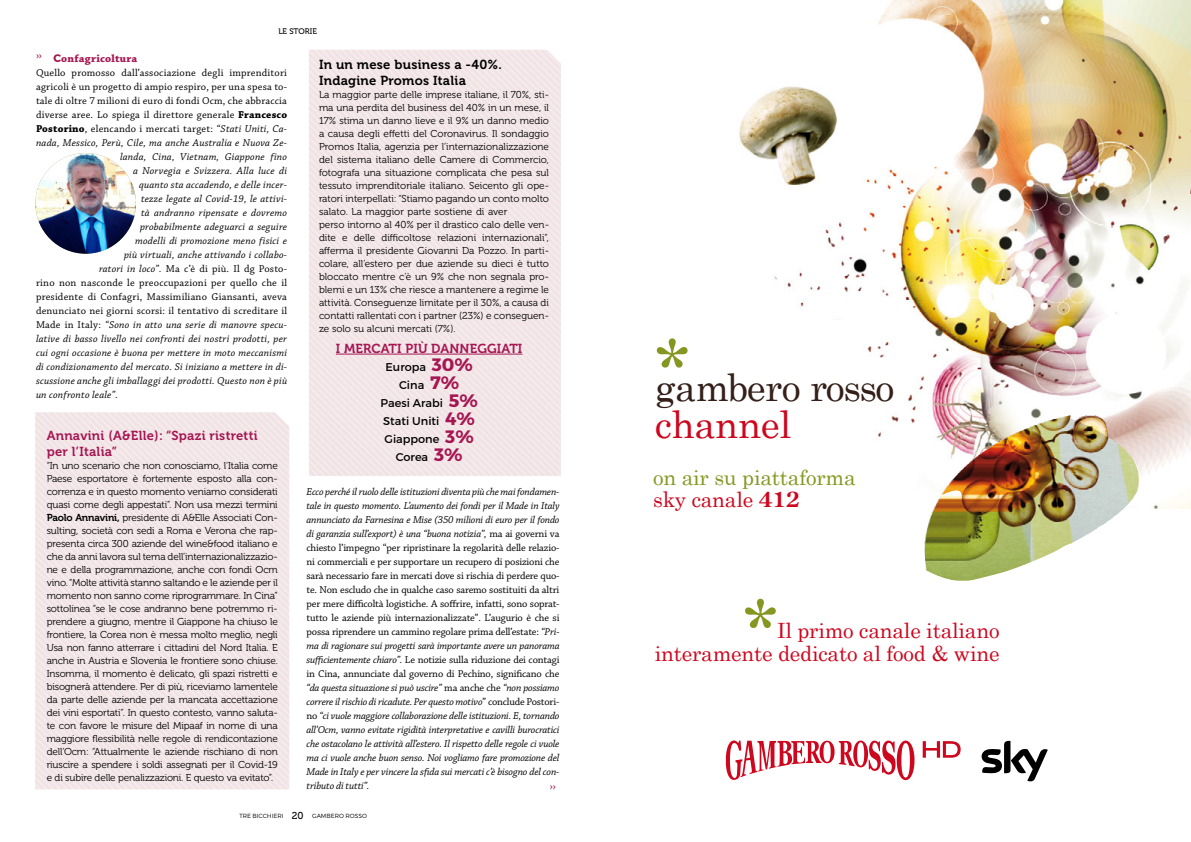
<style>
.page{position:relative;width:1191px;height:842px;background:#fff}
.page>*{position:absolute;margin:0;border:0;box-sizing:border-box;transform-origin:0 0}
.t1{font:75.8px "Century";color:#859721}
.t2{font:37.9px "Century";letter-spacing:-.04em;color:#341f19}
.t3{font:37.9px "Century";letter-spacing:-.01em;color:#cd071e}
.t4{font:21px/22.8px "Century";letter-spacing:-.01em;color:#cd071e;text-align:right}
.t5{font:21px/22.8px "Century";letter-spacing:-.01em;color:#859721}
.t6{font:13px/16px "Museo 700";letter-spacing:.02em;color:#a51652}
.t7{font:13px/16px "Museo 700";letter-spacing:.02em;color:#000}
.t8{font:12.5px "Chaparral Pro";color:#a51652}
.t9{font:11.3px/18px "Montserrat";color:#000;text-align:center}
.t10{font:700 11px "Chaparral Pro";letter-spacing:.02em;color:#a51652}
.t11{font:italic 10.5px/14px "Chaparral Pro";letter-spacing:.02em;color:#000;text-align:justify}
.t12{font:10.5px "Chaparral Pro";letter-spacing:.02em;color:#000}
.t13{font:10px/13px "Museo 300";color:#000;text-align:justify}
.t14{font:8px "Museo 500";color:#000}
.t15{font:300 6px "Montserrat";color:#000}
.s1{font-family:"Montserrat"}
.s2{font-weight:700}
.s3{font-style:italic}
.s4{font-style:normal}
.s5{font-family:"Museo 700"}
.s6{font-weight:700;font-size:18px;color:#a51652}
.s7{font-family:"Museo 500";font-weight:400;font-size:10px}
.s8{color:#cd071e}
.s9{font-family:"Century Old Style Std";font-weight:700;color:#cd071e}
</style>
<div class="page">
<img style="left:35px;top:153px;width:101px;height:101px;border-radius:50px">
<img style="left:739px;top:0;width:452px;height:508px">
<svg style="left:726px;top:740px;width:234px;height:40px"></svg>
<svg style="left:981px;top:741px;width:66px;height:40px"></svg>
<div style="left:595px;top:320px;width:250px;height:103px;background:#fff"></div>
<img style="left:923px;top:414px;width:217px;height:167px">
<hr style="left:336px;top:354px;width:186px;height:1px;background:#a51652">
<p class="t14" style="left:278px;top:27px;width:40px">LE STORIE</p>
<p class="t10" style="left:53px;top:52px;width:85px"><span class="s1">C</span>onfagricoltura</p>
<p class="t12" style="left:36px;top:67px;width:253px">Quello promosso dall’associazione degli imprenditori</p>
<p class="t12" style="left:36px;top:81px;width:252px">agricoli è un progetto di ampio respiro, per una spesa to-</p>
<p class="t12" style="left:36px;top:95px;width:252px">tale di oltre 7 milioni di euro di fondi Ocm, che abbraccia</p>
<p class="t12" style="left:36px;top:109px;width:252px">diverse aree. Lo spiega il direttore generale <span class="s2">Francesco</span></p>
<p class="t12" style="left:36px;top:123px;width:253px"><span class="s2">Postorino</span>, elencando i mercati target: <span class="s3">“Stati Uniti, Ca-</span></p>
<p class="t11" style="left:36px;top:136px;width:252px">nada, Messico, Perù, Cile, ma anche Australia e Nuova Ze-</p>
<p class="t11" style="left:120px;top:150px;width:169px">landa, Cina, Vietnam, Giappone fino</p>
<p class="t11" style="left:133px;top:164px;width:155px">a Norvegia e Svizzera. Alla luce di</p>
<p class="t11" style="left:139px;top:178px;width:149px">quanto sta accadendo, e delle incer-</p>
<p class="t11" style="left:141px;top:192px;width:147px">tezze legate al Covid-19, le attivi-</p>
<p class="t11" style="left:141px;top:206px;width:148px">tà andranno ripensate e dovremo</p>
<p class="t11" style="left:140px;top:220px;width:148px">probabilmente adeguarci a seguire</p>
<p class="t11" style="left:135px;top:234px;width:153px">modelli di promozione meno fisici e</p>
<p class="t11" style="left:124px;top:248px;width:165px">più virtuali, anche attivando i collabo-</p>
<p class="t12" style="left:99px;top:262px;width:189px"><span class="s3">ratori in loco”.</span> Ma c’è di più. Il dg Posto-</p>
<p class="t12" style="left:36px;top:276px;width:253px">rino non nasconde le preoccupazioni per quello che il</p>
<p class="t12" style="left:36px;top:290px;width:252px">presidente di Confagri, Massimiliano Giansanti, aveva</p>
<p class="t12" style="left:36px;top:304px;width:253px">denunciato nei giorni scorsi: il tentativo di screditare il</p>
<p class="t11" style="left:36px;top:318px;width:252px"><span class="s4">Made in Italy:</span> “Sono in atto una serie di manovre specu-</p>
<p class="t11" style="left:36px;top:332px;width:253px">lative di basso livello nei confronti dei nostri prodotti, per</p>
<p class="t11" style="left:36px;top:346px;width:253px">cui ogni occasione è buona per mettere in moto meccanismi</p>
<p class="t11" style="left:36px;top:360px;width:253px">di condizionamento del mercato. Si iniziano a mettere in di-</p>
<p class="t11" style="left:36px;top:374px;width:253px">scussione anche gli imballaggi dei prodotti. Questo non è più</p>
<p class="t11" style="left:36px;top:388px;width:83px">un confronto leale”.</p>
<p class="t8" style="left:36px;top:48px;width:8px">››</p>
<h3 class="t6" style="left:47px;top:427px;width:212px">Annavini (A&amp;Elle): “Spazi ristretti per l’Italia”</h3>
<p class="t13" style="left:47px;top:459px;width:233px">“In uno scenario che non conosciamo, l’Italia come Paese esportatore è fortemente esposto alla con&shy;correnza e in questo momento veniamo considerati quasi come degli appestati”. Non usa mezzi termini <span class="s5">Paolo Annavini,</span> presidente di A&amp;Elle Associati Con&shy;sulting, società con sedi a Roma e Verona che rap&shy;presenta circa 300 aziende del wine&amp;food italiano e che da anni lavora sul tema dell’internazionalizzazio&shy;ne e della programmazione, anche con fondi Ocm vino. “Molte attività stanno saltando e le aziende per il momento non sanno come riprogrammare. In Cina” sottolinea “se le cose andranno bene potremmo ri&shy;prendere a giugno, mentre il Giappone ha chiuso le frontiere, la Corea non è messa molto meglio, negli Usa non fanno atterrare i cittadini del Nord Italia. E anche in Austria e Slovenia le frontiere sono chiuse.<br>Insomma, il momento è delicato, gli spazi ristretti e bisognerà attendere. Per di più, riceviamo lamentele da parte delle aziende per la mancata accettazione dei vini esportati”. In questo contesto, vanno saluta&shy;te con favore le misure del Mipaaf in nome di una maggiore flessibilità nelle regole di rendicontazione dell’Ocm: “Attualmente le aziende rischiano di non riuscire a spendere i soldi assegnati per il Covid-19 e di subire delle penalizzazioni. E questo va evitato”.</p>
<h3 class="t7" style="left:319px;top:56px;width:185px">In un mese business a -40%.<br>Indagine Promos Italia</h3>
<p class="t13" style="left:319px;top:88px;width:231px;text-align:left">La maggior parte delle imprese italiane, il 70%, sti&shy;ma una perdita del business del 40% in un mese, il 17% stima un danno lieve e il 9% un danno medio a causa degli effetti del Coronavirus. Il sondaggio Promos Italia, agenzia per l’internazionalizzazione del sistema italiano delle Camere di Commercio, fotografa una situazione complicata che pesa sul tessuto imprenditoriale italiano. Seicento gli ope&shy;ratori interpellati: “Stiamo pagando un conto molto salato. La maggior parte sostiene di aver<br>perso intorno al 40% per il drastico calo delle ven&shy;dite e delle difficoltose relazioni internazionali”, afferma il presidente Giovanni Da Pozzo. In parti&shy;colare, all’estero per due aziende su dieci è tutto bloccato mentre c’è un 9% che non segnala pro&shy;blemi e un 13% che riesce a mantenere a regime le attività. Conseguenze limitate per il 30%, a causa di contatti rallentati con i partner (23%) e conseguen&shy;ze solo su alcuni mercati (7%).</p>
<h3 class="t6" style="left:336px;top:340px;width:188px">I MERCATI PIÙ DANNEGGIATI</h3>
<p class="t9" style="left:380px;top:358px;width:99px">Europa <span class="s6">30%<br></span>Cina <span class="s6">7%<br></span>Paesi Arabi <span class="s6">5%<br></span>Stati Uniti <span class="s6">4%<br></span>Giappone <span class="s6">3%<br></span>Corea <span class="s6">3%</span></p>
<p class="t11" style="left:306px;top:485px;width:254px">Ecco perché il ruolo delle istituzioni diventa più che mai fondamen&shy;tale in questo momento. L’aumento dei fondi per il Made in Italy annunciato da Farnesina e Mise (350 milioni di euro per il fondo di garanzia sull’export) è una “buona notizia”, <span class="s4">ma ai governi va chiesto l’impegno “per ripristinare la regolarità delle relazio&shy;ni commerciali e per supportare un recupero di posizioni che sarà necessario fare in mercati dove si rischia di perdere quo&shy;te. Non escludo che in qualche caso saremo sostituiti da altri per mere difficoltà logistiche. A soffrire, infatti, sono soprat&shy;tutto le aziende più internazionalizzate”. L’augurio è che si possa riprendere un cammino regolare prima dell’estate:</span> “Pri&shy;ma di ragionare sui progetti sarà importante avere un panorama sufficientemente chiaro”. <span class="s4">Le notizie sulla riduzione dei contagi in Cina, annunciate dal governo di Pechino, significano che </span>“da questa situazione si può uscire” <span class="s4">ma anche che</span> “non possiamo correre il rischio di ricadute. Per questo motivo<span class="s4">” conclude Postori&shy;no</span> “ci vuole maggiore collaborazione delle istituzioni. E, tornando all’Ocm, vanno evitate rigidità interpretative e cavilli burocratici che ostacolano le attività all’estero. Il rispetto delle regole ci vuole ma ci vuole anche buon senso. Noi vogliamo fare promozione del Made in Italy e per vincere la sfida sui mercati c’è bisogno del con&shy;tributo di tutti”.</p>
<p class="t8" style="left:550px;top:779px;width:8px">››</p>
<p class="t15" style="left:239px;top:812px;width:129px">TRE BICCHIERI <span class="s7">20</span> GAMBERO ROSSO</p>
<h1 class="t1" style="left:653px;top:303px;width:39px">*</h1>
<h2 class="t2" style="left:655px;top:355px;width:241px">gambero rosso</h2>
<h2 class="t3" style="left:655px;top:392px;width:138px">channel</h2>
<h3 class="t5" style="left:653px;top:464px;width:204px">on air su piattaforma <span class="s8">sky canale</span> <span class="s9">412</span></h3>
<h1 class="t1" style="left:741px;top:564px;width:39px">*</h1>
<h3 class="t4" style="left:655px;top:617px;width:346px">Il primo canale italiano interamente dedicato al food &amp; wine</h3>
</div>
